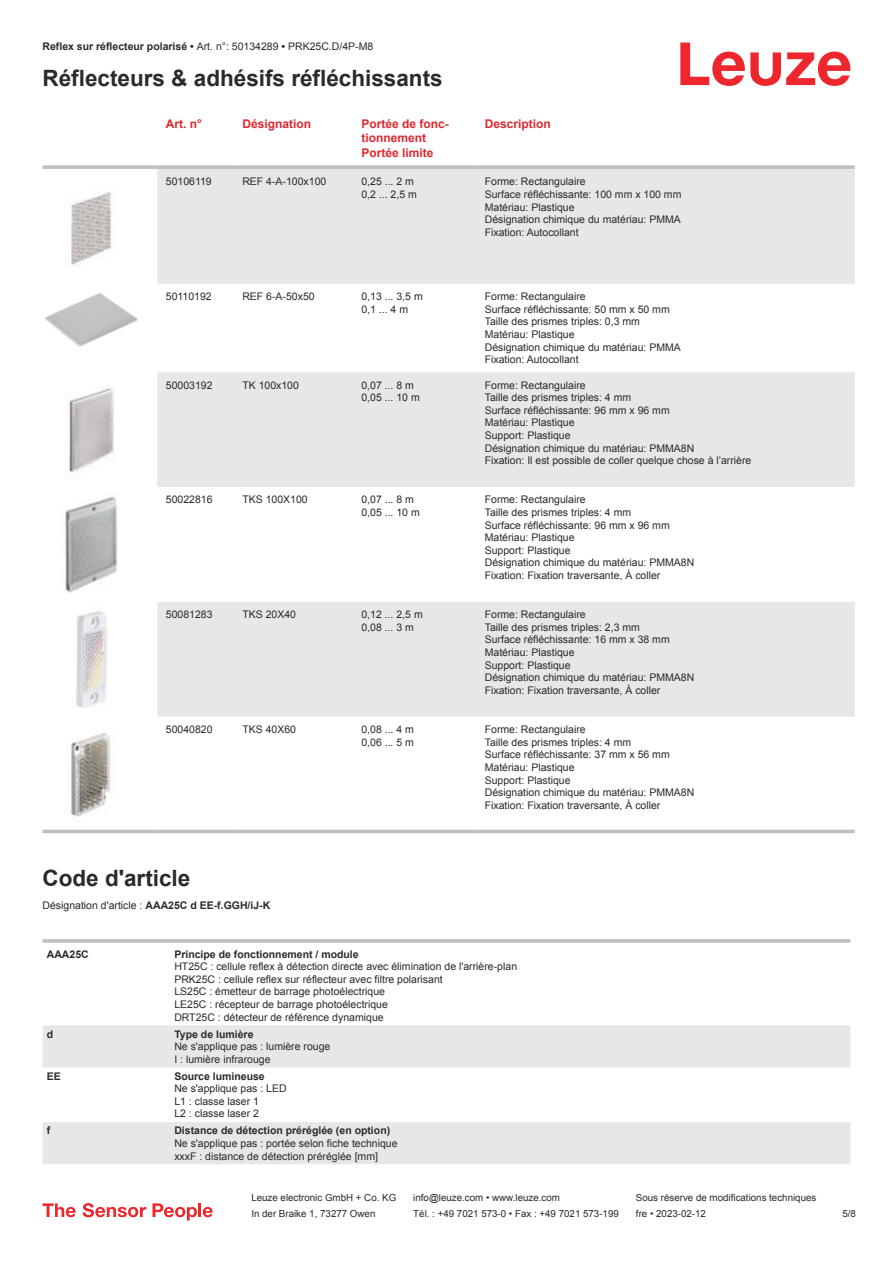
<style>
.page{position:relative;width:893px;height:1263px;background:#fff}
.page>*{position:absolute;margin:0;border:0;box-sizing:border-box;transform-origin:0 0}
.t1{font:700 22.5px "Arial";color:#2b292a}
.t2{font:700 12px/14.4px "Arial";color:#db2a30}
.t3{font:10.5px/12.6px "Arial";color:#2b292a}
.t4{font:700 10.5px "Arial";color:#2b292a}
.t5{font:9.75px "Arial";color:#2b292a}
.s1{font-weight:400}
.s2{font-weight:700}
</style>
<div class="page">
<svg style="left:680px;top:43px;width:170px;height:43px"></svg>
<svg style="left:157px;top:169px;width:698px;height:548px;fill:#e6e7e9"></svg>
<svg style="left:43px;top:165px;width:114px;height:4px"></svg>
<svg style="left:157px;top:165px;width:77px;height:4px"></svg>
<svg style="left:234px;top:165px;width:119px;height:4px"></svg>
<svg style="left:353px;top:165px;width:123px;height:4px"></svg>
<svg style="left:476px;top:165px;width:379px;height:4px;background:#c3c5c7"></svg>
<hr style="left:43px;top:830px;width:114px;height:3px;background:#bdbfc1">
<hr style="left:157px;top:830px;width:77px;height:3px;background:#bdbfc1">
<hr style="left:234px;top:830px;width:119px;height:3px;background:#bdbfc1">
<hr style="left:353px;top:830px;width:123px;height:3px;background:#bdbfc1">
<hr style="left:476px;top:830px;width:379px;height:3px;background:#bdbfc1">
<img style="left:71px;top:192px;width:41px;height:74px">
<img style="left:44px;top:293px;width:94px;height:54px">
<img style="left:69px;top:388px;width:45px;height:85px">
<img style="left:65px;top:497px;width:53px;height:96px">
<img style="left:73px;top:611px;width:34px;height:97px">
<img style="left:70px;top:733px;width:40px;height:84px">
<svg style="left:43px;top:1025px;width:807px;height:139px;fill:#e6e7e9"></svg>
<hr style="left:43px;top:939px;width:127px;height:4px;background:#bdbfc1">
<hr style="left:170px;top:939px;width:680px;height:4px;background:#c4c6c8">
<svg style="left:43px;top:1203px;width:33px;height:14px"></svg>
<svg style="left:83px;top:1203px;width:63px;height:14px"></svg>
<svg style="left:153px;top:1203px;width:44px;height:17px"></svg>
<hr style="left:198px;top:1203px;width:3px;height:14px;background:#ed272d">
<svg style="left:203px;top:1207px;width:10px;height:10px"></svg>
<p class="t4" style="left:43px;top:43px;width:332px">Reflex sur réflecteur polarisé • <span class="s1">Art. n°: 50134289</span> • <span class="s1">PRK25C.D/4P-M8</span></p>
<h1 class="t1" style="left:43px;top:70px;width:402px">Réflecteurs &amp; adhésifs réfléchissants</h1>
<p class="t2" style="left:166px;top:117px;width:38px">Art. n°</p>
<p class="t2" style="left:242px;top:117px;width:70px">Désignation</p>
<p class="t2" style="left:361px;top:117px;width:89px">Portée de fonc&shy;tionnement<br>Portée limite</p>
<p class="t2" style="left:485px;top:117px;width:68px">Description</p>
<p class="t3" style="left:166px;top:176px;width:47px">50106119</p>
<p class="t3" style="left:242px;top:176px;width:86px">REF 4-A-100x100</p>
<p class="t3" style="left:361px;top:176px;width:57px">0,25 ... 2 m<br>0,2 ... 2,5 m</p>
<p class="t3" style="left:485px;top:176px;width:198px">Forme: Rectangulaire<br>Surface réfléchissante: 100 mm x 100 mm<br>Matériau: Plastique<br>Désignation chimique du matériau: PMMA<br>Fixation: Autocollant</p>
<p class="t3" style="left:166px;top:291px;width:47px">50110192</p>
<p class="t3" style="left:242px;top:291px;width:74px">REF 6-A-50x50</p>
<p class="t3" style="left:361px;top:291px;width:63px">0,13 ... 3,5 m<br>0,1 ... 4 m</p>
<p class="t3" style="left:485px;top:291px;width:198px">Forme: Rectangulaire<br>Surface réfléchissante: 50 mm x 50 mm<br>Taille des prismes triples: 0,3 mm<br>Matériau: Plastique<br>Désignation chimique du matériau: PMMA<br>Fixation: Autocollant</p>
<p class="t3" style="left:166px;top:380px;width:48px">50003192</p>
<p class="t3" style="left:242px;top:380px;width:58px">TK 100x100</p>
<p class="t3" style="left:361px;top:380px;width:60px">0,07 ... 8 m<br>0,05 ... 10 m</p>
<p class="t3" style="left:485px;top:380px;width:268px">Forme: Rectangulaire<br>Taille des prismes triples: 4 mm<br>Surface réfléchissante: 96 mm x 96 mm<br>Matériau: Plastique<br>Support: Plastique<br>Désignation chimique du matériau: PMMA8N<br>Fixation: Il est possible de coller quelque chose à l’arrière</p>
<p class="t3" style="left:166px;top:494px;width:48px">50022816</p>
<p class="t3" style="left:242px;top:494px;width:67px">TKS 100X100</p>
<p class="t3" style="left:361px;top:494px;width:60px">0,07 ... 8 m<br>0,05 ... 10 m</p>
<p class="t3" style="left:485px;top:494px;width:211px">Forme: Rectangulaire<br>Taille des prismes triples: 4 mm<br>Surface réfléchissante: 96 mm x 96 mm<br>Matériau: Plastique<br>Support: Plastique<br>Désignation chimique du matériau: PMMA8N<br>Fixation: Fixation traversante, À coller</p>
<p class="t3" style="left:166px;top:609px;width:48px">50081283</p>
<p class="t3" style="left:242px;top:609px;width:55px">TKS 20X40</p>
<p class="t3" style="left:361px;top:609px;width:63px">0,12 ... 2,5 m<br>0,08 ... 3 m</p>
<p class="t3" style="left:485px;top:609px;width:211px">Forme: Rectangulaire<br>Taille des prismes triples: 2,3 mm<br>Surface réfléchissante: 16 mm x 38 mm<br>Matériau: Plastique<br>Support: Plastique<br>Désignation chimique du matériau: PMMA8N<br>Fixation: Fixation traversante, À coller</p>
<p class="t3" style="left:166px;top:724px;width:48px">50040820</p>
<p class="t3" style="left:242px;top:724px;width:55px">TKS 40X60</p>
<p class="t3" style="left:361px;top:724px;width:54px">0,08 ... 4 m<br>0,06 ... 5 m</p>
<p class="t3" style="left:485px;top:724px;width:211px">Forme: Rectangulaire<br>Taille des prismes triples: 4 mm<br>Surface réfléchissante: 37 mm x 56 mm<br>Matériau: Plastique<br>Support: Plastique<br>Désignation chimique du matériau: PMMA8N<br>Fixation: Fixation traversante, À coller</p>
<h1 class="t1" style="left:43px;top:870px;width:149px">Code d'article</h1>
<p class="t3" style="left:43px;top:900px;width:229px">Désignation d'article : <span class="s2">AAA25C d EE-f.GGH/iJ-K</span></p>
<p class="t4" style="left:47px;top:950px;width:43px">AAA25C</p>
<p class="t4" style="left:174px;top:950px;width:186px">Principe de fonctionnement / module</p>
<p class="t3" style="left:174px;top:961px;width:344px">HT25C : cellule reflex à détection directe avec élimination de l'arrière-plan PRK25C : cellule reflex sur réflecteur avec filtre polarisant<br>LS25C : émetteur de barrage photoélectrique<br>LE25C : récepteur de barrage photoélectrique<br>DRT25C : détecteur de référence dynamique</p>
<p class="t4" style="left:47px;top:1030px;width:8px">d</p>
<p class="t4" style="left:174px;top:1030px;width:81px">Type de lumière</p>
<p class="t3" style="left:174px;top:1041px;width:158px">Ne s'applique pas : lumière rouge<br>I : lumière infrarouge</p>
<p class="t4" style="left:47px;top:1072px;width:16px">EE</p>
<p class="t4" style="left:174px;top:1072px;width:92px">Source lumineuse</p>
<p class="t3" style="left:174px;top:1083px;width:114px">Ne s'applique pas : LED<br>L1 : classe laser 1<br>L2 : classe laser 2</p>
<p class="t4" style="left:47px;top:1127px;width:5px">f</p>
<p class="t4" style="left:174px;top:1127px;width:217px">Distance de détection préréglée (en option)</p>
<p class="t3" style="left:174px;top:1138px;width:225px">Ne s'applique pas : portée selon fiche technique xxxF : distance de détection préréglée [mm]</p>
<p class="t5" style="left:251px;top:1194px;width:146px">Leuze electronic GmbH + Co. KG</p>
<p class="t5" style="left:413px;top:1194px;width:148px">info@leuze.com • www.leuze.com</p>
<p class="t5" style="left:636px;top:1194px;width:182px">Sous réserve de modifications techniques</p>
<p class="t5" style="left:251px;top:1210px;width:126px">In der Braike 1, 73277 Owen</p>
<p class="t5" style="left:413px;top:1210px;width:207px">Tél. : +49 7021 573-0 • Fax : +49 7021 573-199</p>
<p class="t5" style="left:636px;top:1210px;width:72px">fre • 2023-02-12</p>
<p class="t5" style="left:842px;top:1210px;width:15px">5 /8</p>
</div>
